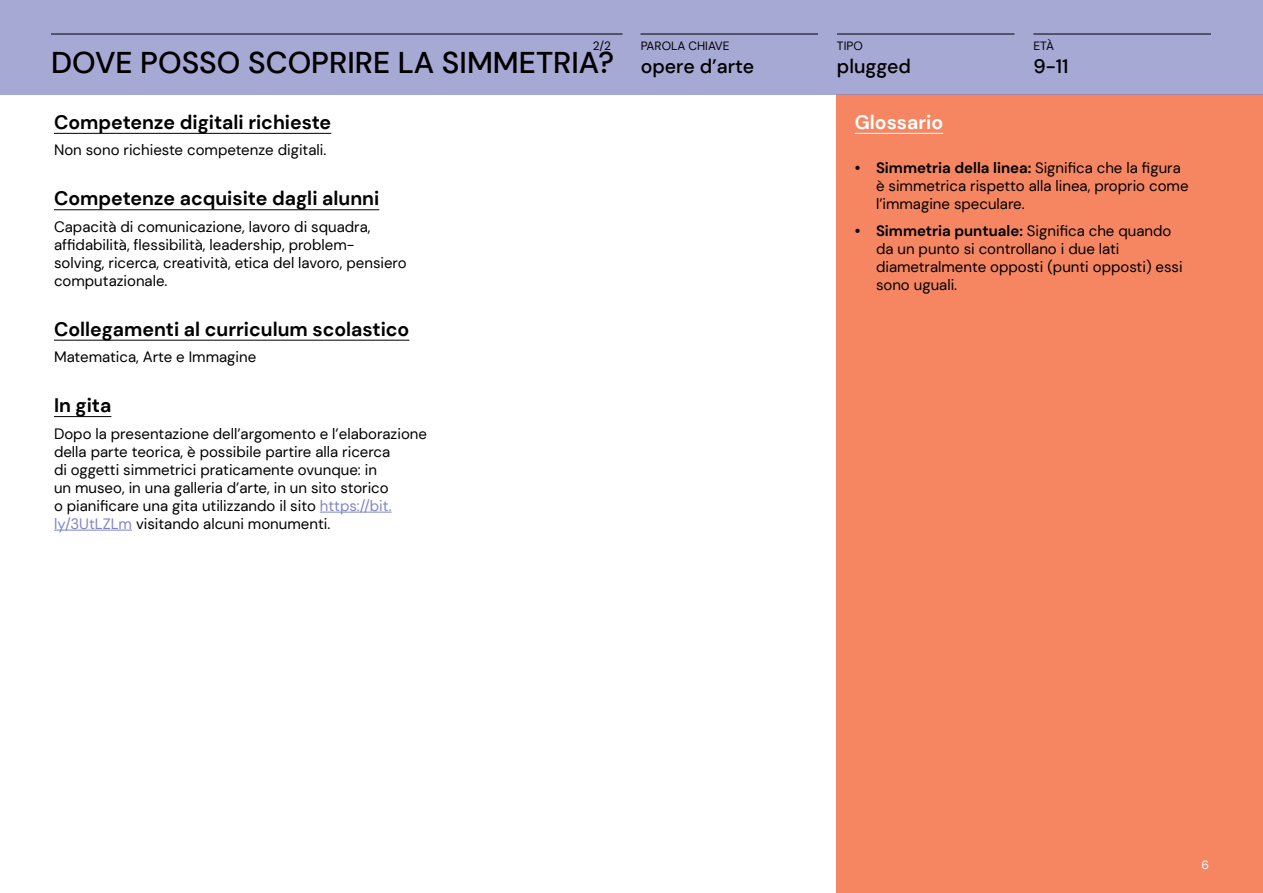
<style>
.page{position:relative;width:1263px;height:893px;background:#fff}
.page>*{position:absolute;margin:0;border:0;box-sizing:border-box;transform-origin:0 0}
.t1{font:500 30px "DM Sans";color:#000}
.t2{font:700 19.5px "DM Sans";color:#000}
.t3{font:500 19.5px "DM Sans";color:#000}
.t4{font:700 19.5px "DM Sans";color:#fff}
.t5{font:15px/18px "DM Sans";color:#000}
.t6{font:12px "DM Sans";color:#000}
.t7{font:12px "DM Sans";color:#fff}
.s1{color:#8185c4}
.s2{font-weight:700}
</style>
<div class="page">
<div style="left:837px;top:95px;width:426px;height:798px;background:#f68661"></div>
<div style="left:0;top:0;width:1263px;height:95px;background:#a7a9d5"></div>
<hr style="left:54px;top:133px;width:277px;height:1px;background:#000">
<hr style="left:54px;top:209px;width:325px;height:1px;background:#000">
<hr style="left:54px;top:340px;width:355px;height:1px;background:#000">
<hr style="left:54px;top:416px;width:57px;height:1px;background:#000">
<hr style="left:320px;top:512px;width:72px;height:1px;background:#8185c4">
<hr style="left:54px;top:530px;width:78px;height:1px;background:#8185c4">
<hr style="left:51px;top:34px;width:571px;height:1px;background:#000">
<hr style="left:640px;top:34px;width:178px;height:1px;background:#000">
<hr style="left:837px;top:34px;width:177px;height:1px;background:#000">
<hr style="left:1033px;top:34px;width:178px;height:1px;background:#000">
<hr style="left:855px;top:133px;width:88px;height:1px;background:#fff">
<p class="t6" style="left:593px;top:38px;width:20px">2/2</p>
<h1 class="t1" style="left:51px;top:44px;width:564px">DOVE POSSO SCOPRIRE LA SIMMETRIA?</h1>
<h2 class="t2" style="left:54px;top:110px;width:279px">Competenze digitali richieste</h2>
<p class="t5" style="left:54px;top:141px;width:274px">Non sono richieste competenze digitali.</p>
<h2 class="t2" style="left:54px;top:186px;width:327px">Competenze acquisite dagli alunni</h2>
<p class="t5" style="left:54px;top:217px;width:354px">Capacità di comunicazione, lavoro di squadra, affidabilità, flessibilità, leadership, problem&shy;solving, ricerca, creatività, etica del lavoro, pensiero computazionale.</p>
<h2 class="t2" style="left:54px;top:317px;width:357px">Collegamenti al curriculum scolastico</h2>
<p class="t5" style="left:54px;top:348px;width:204px">Matematica, Arte e Immagine</p>
<h2 class="t2" style="left:54px;top:393px;width:59px">In gita</h2>
<p class="t5" style="left:54px;top:424px;width:374px">Dopo la presentazione dell’argomento e l’elaborazione della parte teorica, è possibile partire alla ricerca<br>di oggetti simmetrici praticamente ovunque: in<br>un museo, in una galleria d’arte, in un sito storico<br>o pianificare una gita utilizzando il sito <span class="s1">https://bit. ly/3UtLZLm</span> visitando alcuni monumenti.</p>
<p class="t6" style="left:641px;top:38px;width:90px">PAROLA CHIAVE</p>
<h2 class="t3" style="left:641px;top:54px;width:115px">opere d’arte</h2>
<p class="t6" style="left:837px;top:38px;width:27px">TIPO</p>
<h2 class="t3" style="left:837px;top:54px;width:76px">plugged</h2>
<p class="t6" style="left:1033px;top:38px;width:22px">ETÀ</p>
<h2 class="t3" style="left:1033px;top:54px;width:37px">9-11</h2>
<h2 class="t4" style="left:855px;top:110px;width:90px">Glossario</h2>
<p class="t5" style="left:876px;top:159px;width:314px;text-indent:-21px"><span class="s2">• Simmetria della linea:</span> Significa che la figura è simmetrica rispetto alla linea, proprio come l’immagine speculare.</p>
<p class="t5" style="left:876px;top:222px;width:308px;text-indent:-21px"><span class="s2">• Simmetria puntuale:</span> Significa che quando da un punto si controllano i due lati diametralmente opposti (punti opposti) essi sono uguali.</p>
<p class="t7" style="left:1201px;top:857px;width:9px">6</p>
</div>
